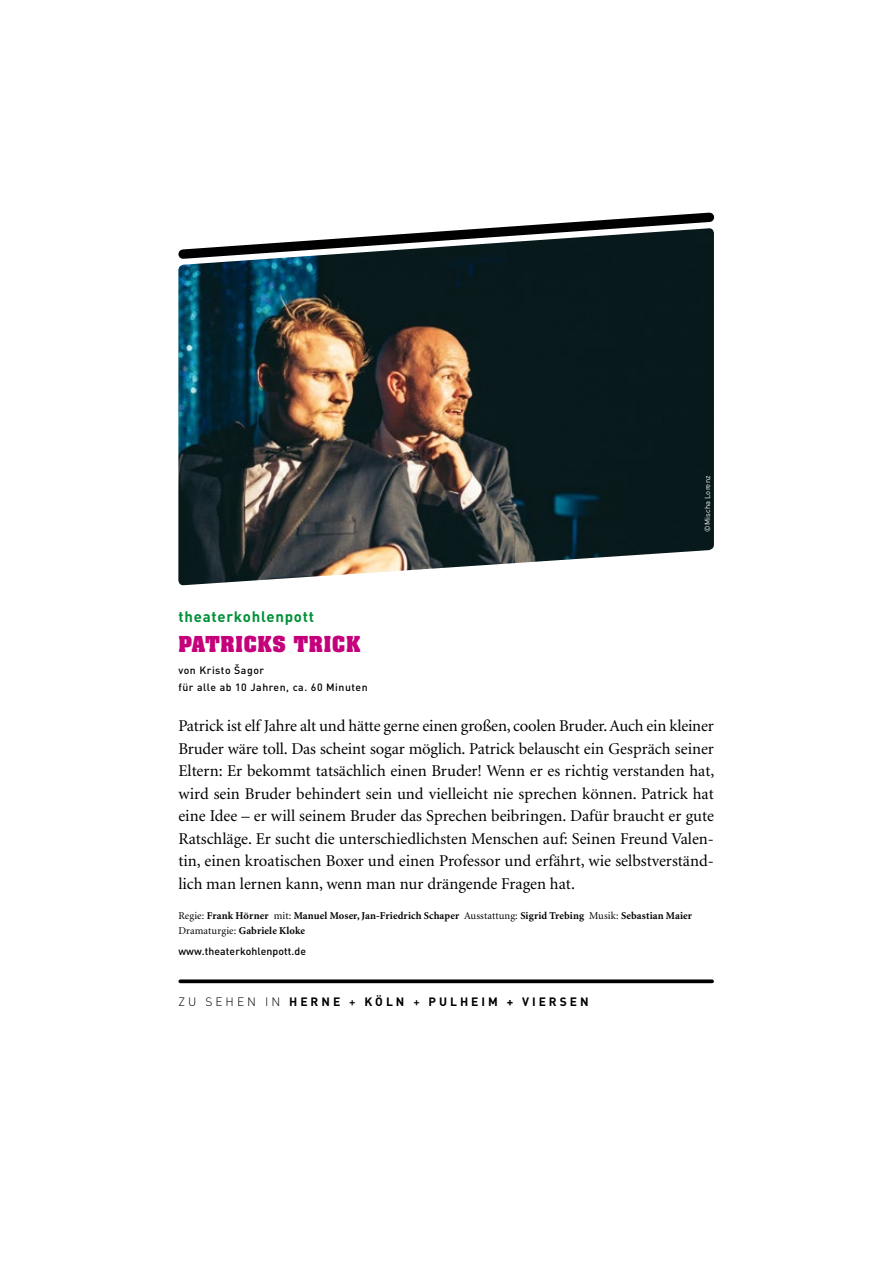
<style>
.page{position:relative;width:893px;height:1263px;background:#fff}
.page>*{position:absolute;margin:0;border:0;box-sizing:border-box;transform-origin:0 0}
.t1{font:700 18.75px "Aachen LT";color:#c5007b}
.t2{font:16.5px/22.5px "Minion LT";color:#000;text-align:justify}
.t3{font:700 15px "DIN";letter-spacing:.05em;color:#009037}
.t4{font:700 12px "DIN";letter-spacing:.25em;color:#000}
.t5{font:700 10.5px/15px "Minion LT";letter-spacing:.01em;color:#000}
.t6{font:500 10.5px/16.5px "DIN";letter-spacing:.045em;color:#000}
.t7{font:500 10.5px "DIN";letter-spacing:.01em;color:#000}
.t8{font:7.5px "DIN";letter-spacing:.01em;color:#fff}
.s1{font-weight:400}
.s2{font-weight:300}
.s3{font-weight:500}
</style>
<div class="page">
<img style="left:178px;top:264px;width:536px;height:321px">
<svg style="left:178px;top:212px;width:537px;height:52px"></svg>
<svg style="left:180px;top:979px;width:532px;height:4px;background:#1e1e1e"></svg>
<p class="t8" style="left:703px;top:531px;width:57px;rotate:-90deg">©Mischa Lorenz</p>
<p class="t3" style="left:178px;top:606px;width:137px">THEATERKOHLENPOTT</p>
<p class="t1" style="left:178px;top:630px;width:14px">PATRIC</p>
<p class="t1" style="left:258px;top:630px;width:50px">KS TRIC</p>
<p class="t1" style="left:346px;top:630px;width:16px">K</p>
<p class="t6" style="left:178px;top:662px;width:191px">von Kristo Šagor<br>für alle ab 10 Jahren, ca. 60 Minuten</p>
<p class="t2" style="left:178px;top:715px;width:538px">Patrick ist elf Jahre alt und hätte gerne einen großen, coolen Bruder. Auch ein kleiner Bruder wäre toll. Das scheint sogar möglich. Patrick belauscht ein Gespräch seiner Eltern: Er bekommt tatsächlich einen Bruder! Wenn er es richtig verstanden hat, wird sein Bruder behindert sein und vielleicht nie sprechen können. Patrick hat eine Idee – er will seinem Bruder das Sprechen beibringen. Dafür braucht er gute Ratschläge. Er sucht die unterschiedlichsten Menschen auf: Seinen Freund Valen&shy;tin, einen kroatischen Boxer und einen Professor und erfährt, wie selbstverständ&shy;lich man lernen kann, wenn man nur drängende Fragen hat.</p>
<p class="t5" style="left:178px;top:908px;width:515px"><span class="s1">Regie:</span> Frank Hörner <span class="s1">mit:</span> Manuel Moser, Jan-Friedrich Schaper <span class="s1">Ausstattung:</span> Sigrid Trebing <span class="s1">Musik:</span> Sebastian Maier<br><span class="s1">Dramaturgie:</span> Gabriele Kloke</p>
<p class="t7" style="left:178px;top:944px;width:129px">www.theaterkohlenpott.de</p>
<p class="t4" style="left:178px;top:994px;width:412px"><span class="s2">ZU SEHEN IN</span> HERNE <span class="s3">+</span> KÖLN <span class="s3">+</span> PULH EIM + VIERSEN</p>
</div>
